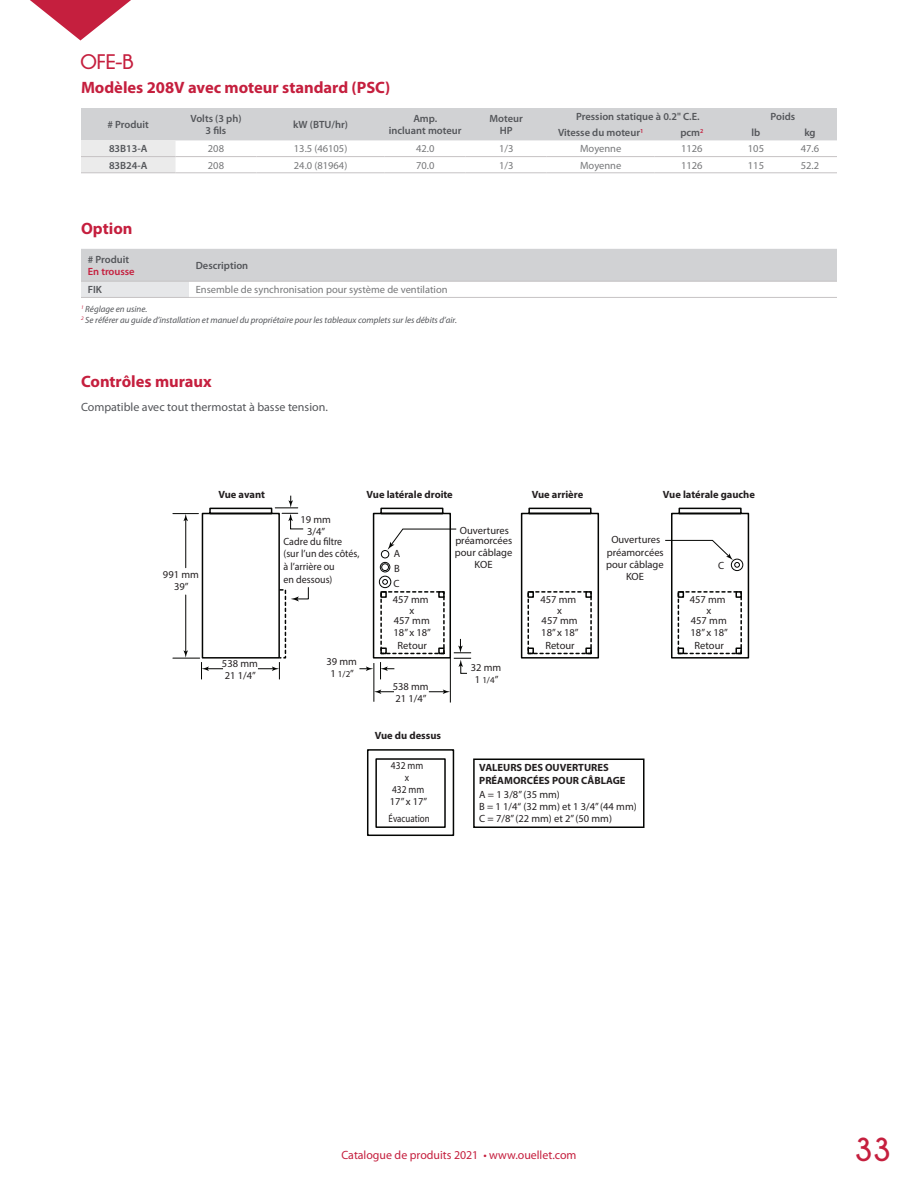
<style>
.page{position:relative;width:918px;height:1188px;background:#fff}
.page>*{position:absolute;margin:0;border:0;box-sizing:border-box;transform-origin:0 0}
.t1{font:700 33px "Champagne&Limousines";color:#c51f3e}
.t2{font:700 21px "Champagne&Limousines";color:#c51f3e}
.t3{font:700 16.5px "Myriad Pro";color:#c51f3e}
.t4{font:12px "Myriad Pro";color:#54565a}
.t5{font:12px "Myriad Pro";color:#c51f3e}
.t6{font:10.5px/12px "Myriad Pro";color:#231f20;text-align:center}
.t7{font:600 10.5px/12.6px "Myriad Pro";color:#54565a;text-align:center}
.t8{font:10.5px "Myriad Pro";color:#767779}
.t9{font:700 10.5px/12.9px "Myriad Pro";color:#231f20}
.t10{font:10.5px/12.9px "Myriad Pro";color:#231f20;scale:.95 1}
.t11{font:10.5px/12px "Myriad Pro";color:#231f20;text-align:center;scale:.9 1}
.t12{font:10.5px "Myriad Pro";color:#231f20;scale:.85 1}
.t13{font:600 10.5px "Myriad Pro";color:#c51f3e}
.t14{font:italic 9px/10.8px "Myriad Pro";color:#54565a}
.t15{font:9px "Myriad Pro";color:#231f20}
.s1{font-size:10.5px}
</style>
<div class="page">
<svg style="left:30px;top:0;width:101px;height:40px"></svg>
<svg style="left:81px;top:108px;width:756px;height:65px"></svg>
<hr style="left:81px;top:156px;width:95px;height:1px;background:#c6c3c4">
<hr style="left:176px;top:156px;width:80px;height:1px;background:#c6c3c4">
<hr style="left:256px;top:156px;width:129px;height:1px;background:#c6c3c4">
<hr style="left:385px;top:156px;width:81px;height:1px;background:#c6c3c4">
<hr style="left:466px;top:156px;width:81px;height:1px;background:#c6c3c4">
<hr style="left:547px;top:156px;width:108px;height:1px;background:#c6c3c4">
<hr style="left:655px;top:156px;width:74px;height:1px;background:#c6c3c4">
<hr style="left:729px;top:156px;width:54px;height:1px;background:#c6c3c4">
<hr style="left:783px;top:156px;width:54px;height:1px;background:#c6c3c4">
<hr style="left:81px;top:173px;width:95px;height:1px;background:#c6c3c4">
<hr style="left:176px;top:173px;width:80px;height:1px;background:#c6c3c4">
<hr style="left:256px;top:173px;width:129px;height:1px;background:#c6c3c4">
<hr style="left:385px;top:173px;width:81px;height:1px;background:#c6c3c4">
<hr style="left:466px;top:173px;width:81px;height:1px;background:#c6c3c4">
<hr style="left:547px;top:173px;width:108px;height:1px;background:#c6c3c4">
<hr style="left:655px;top:173px;width:74px;height:1px;background:#c6c3c4">
<hr style="left:729px;top:173px;width:54px;height:1px;background:#c6c3c4">
<hr style="left:783px;top:173px;width:54px;height:1px;background:#c6c3c4">
<div style="left:81px;top:249px;width:756px;height:32px;background:#d1d2d4"></div>
<div style="left:81px;top:281px;width:108px;height:16px;background:#e6e7e9"></div>
<hr style="left:81px;top:281px;width:108px;height:1px;background:#c6c3c4">
<hr style="left:81px;top:297px;width:108px;height:1px;background:#c6c3c4">
<hr style="left:189px;top:281px;width:648px;height:1px;background:#c6c3c4">
<hr style="left:189px;top:297px;width:648px;height:1px;background:#c6c3c4">
<svg style="left:173px;top:496px;width:136px;height:183px"></svg>
<div style="left:473px;top:759px;width:172px;height:69px;border:2px solid #040503"></div>
<hr style="left:450px;top:658px;width:1px;height:45px;background:#040503">
<svg style="left:359px;top:507px;width:391px;height:195px"></svg>
<svg style="left:367px;top:749px;width:88px;height:87px"></svg>
<h2 class="t2" style="left:80px;top:50px;width:55px">OFE-B</h2>
<h3 class="t3" style="left:81px;top:79px;width:311px">Modèles 208V avec moteur standard (PSC)</h3>
<p class="t7" style="left:108px;top:118px;width:43px"># Produit</p>
<p class="t7" style="left:190px;top:112px;width:53px">Volts (3 ph)<br>3 fils</p>
<p class="t7" style="left:293px;top:118px;width:56px">kW (BTU/hr)</p>
<p class="t7" style="left:389px;top:112px;width:74px">Amp.<br>incluant moteur</p>
<p class="t7" style="left:490px;top:112px;width:35px">Moteur<br>HP</p>
<p class="t7" style="left:576px;top:110px;width:125px">Pression statique à 0.2" C.E.</p>
<p class="t7" style="left:771px;top:110px;width:26px">Poids</p>
<p class="t7" style="left:558px;top:127px;width:87px">Vitesse du moteur<sup>1</sup></p>
<p class="t7" style="left:680px;top:127px;width:25px">pcm<sup>2</sup></p>
<p class="t7" style="left:752px;top:127px;width:10px">lb</p>
<p class="t7" style="left:804px;top:127px;width:13px">kg</p>
<p class="t7" style="left:109px;top:143px;width:40px">83B13-A</p>
<p class="t8" style="left:208px;top:143px;width:18px">208</p>
<p class="t8" style="left:294px;top:143px;width:55px">13.5 (46105)</p>
<p class="t8" style="left:416px;top:143px;width:20px">42.0</p>
<p class="t8" style="left:499px;top:143px;width:16px">1/3</p>
<p class="t8" style="left:580px;top:143px;width:43px">Moyenne</p>
<p class="t8" style="left:681px;top:143px;width:23px">1126</p>
<p class="t8" style="left:748px;top:143px;width:18px">105</p>
<p class="t8" style="left:801px;top:143px;width:20px">47.6</p>
<p class="t7" style="left:109px;top:159px;width:40px">83B24-A</p>
<p class="t8" style="left:208px;top:159px;width:18px">208</p>
<p class="t8" style="left:294px;top:159px;width:55px">24.0 (81964)</p>
<p class="t8" style="left:416px;top:159px;width:20px">70.0</p>
<p class="t8" style="left:499px;top:159px;width:16px">1/3</p>
<p class="t8" style="left:580px;top:159px;width:43px">Moyenne</p>
<p class="t8" style="left:681px;top:159px;width:23px">1126</p>
<p class="t8" style="left:748px;top:159px;width:18px">115</p>
<p class="t8" style="left:801px;top:159px;width:20px">52.2</p>
<h3 class="t3" style="left:81px;top:219px;width:53px">Option</h3>
<p class="t7" style="left:88px;top:253px;width:43px"># Produit</p>
<p class="t13" style="left:88px;top:266px;width:48px">En trousse</p>
<p class="t7" style="left:196px;top:259px;width:54px">Description</p>
<p class="t7" style="left:88px;top:284px;width:16px">FIK</p>
<p class="t8" style="left:196px;top:284px;width:253px">Ensemble de synchronisation pour système de ventilation</p>
<p class="t14" style="left:81px;top:304px;width:377px"><sup>1</sup> Réglage en usine.<br><sup>2</sup> Se référer au guide d’installation et manuel du propriétaire pour les tableaux complets sur les débits d’air.</p>
<h3 class="t3" style="left:81px;top:372px;width:132px">Contrôles muraux</h3>
<p class="t4" style="left:81px;top:400px;width:248px">Compatible avec tout thermostat à basse tension.</p>
<p class="t6" style="left:163px;top:568px;width:37px">991 mm<br>39”</p>
<p class="t9" style="left:218px;top:488px;width:48px">Vue avant</p>
<p class="t9" style="left:367px;top:488px;width:88px">Vue latérale droite</p>
<p class="t9" style="left:532px;top:488px;width:53px">Vue arrière</p>
<p class="t9" style="left:663px;top:488px;width:94px">Vue latérale gauche</p>
<p class="t6" style="left:222px;top:658px;width:37px;text-align:left">538 mm<br>21 1/4”</p>
<p class="t6" style="left:300px;top:513px;width:32px">19 mm<br>3/4”</p>
<p class="t10" style="left:284px;top:534px;width:81px">Cadre du filtre (sur l’un des côtés, à l’arrière ou<br>en dessous)</p>
<p class="t6" style="left:326px;top:656px;width:32px">39 mm</p>
<p class="t15" style="left:330px;top:669px;width:25px"><span class="s1">1</span> 1/2<span class="s1">”</span></p>
<p class="t6" style="left:455px;top:525px;width:58px;line-height:9.9px">Ouvertures préamorcées</p>
<p class="t6" style="left:455px;top:547px;width:59px">pour câblage<br>KOE</p>
<p class="t6" style="left:606px;top:533px;width:59px;line-height:12.6px">Ouvertures préamorcées pour câblage<br>KOE</p>
<p class="t6" style="left:394px;top:546px;width:8px;line-height:14.7px;text-align:justify">A B C</p>
<p class="t6" style="left:718px;top:560px;width:8px">C</p>
<p class="t6" style="left:393px;top:594px;width:39px;line-height:10.5px">457 mm x<br>457 mm</p>
<p class="t6" style="left:394px;top:626px;width:39px;line-height:13.2px">18” x 18”<br>Retour</p>
<p class="t6" style="left:393px;top:680px;width:37px;text-align:left">538 mm<br>21 1/4”</p>
<p class="t9" style="left:375px;top:728px;width:68px">Vue du dessus</p>
<p class="t11" style="left:390px;top:759px;width:43px">432 mm x<br>432 mm<br>17” x 17”</p>
<p class="t12" style="left:389px;top:812px;width:50px">Évacuation</p>
<p class="t6" style="left:471px;top:662px;width:32px">32 mm</p>
<p class="t15" style="left:475px;top:675px;width:25px"><span class="s1">1</span> 1/4<span class="s1">”</span></p>
<p class="t6" style="left:541px;top:594px;width:39px;line-height:10.5px">457 mm x<br>457 mm</p>
<p class="t6" style="left:541px;top:626px;width:39px;line-height:13.2px">18” x 18”<br>Retour</p>
<p class="t9" style="left:479px;top:761px;width:148px">VALEURS DES OUVERTURES<br>PRÉAMORCÉES POUR CÂBLAGE</p>
<p class="t6" style="left:479px;top:788px;width:159px;text-align:left">A = 1 3/8” (35 mm)<br>B = 1 1/4“ (32 mm) et 1 3/4” (44 mm)<br>C = 7/8” (22 mm) et 2” (50 mm)</p>
<p class="t6" style="left:690px;top:594px;width:39px;line-height:10.5px">457 mm x<br>457 mm</p>
<p class="t6" style="left:691px;top:626px;width:39px;line-height:13.2px">18” x 18”<br>Retour</p>
<p class="t5" style="left:342px;top:1148px;width:236px">Catalogue de produits 2021 • www.ouellet.com</p>
<h1 class="t1" style="left:855px;top:1131px;width:38px">33</h1>
</div>
